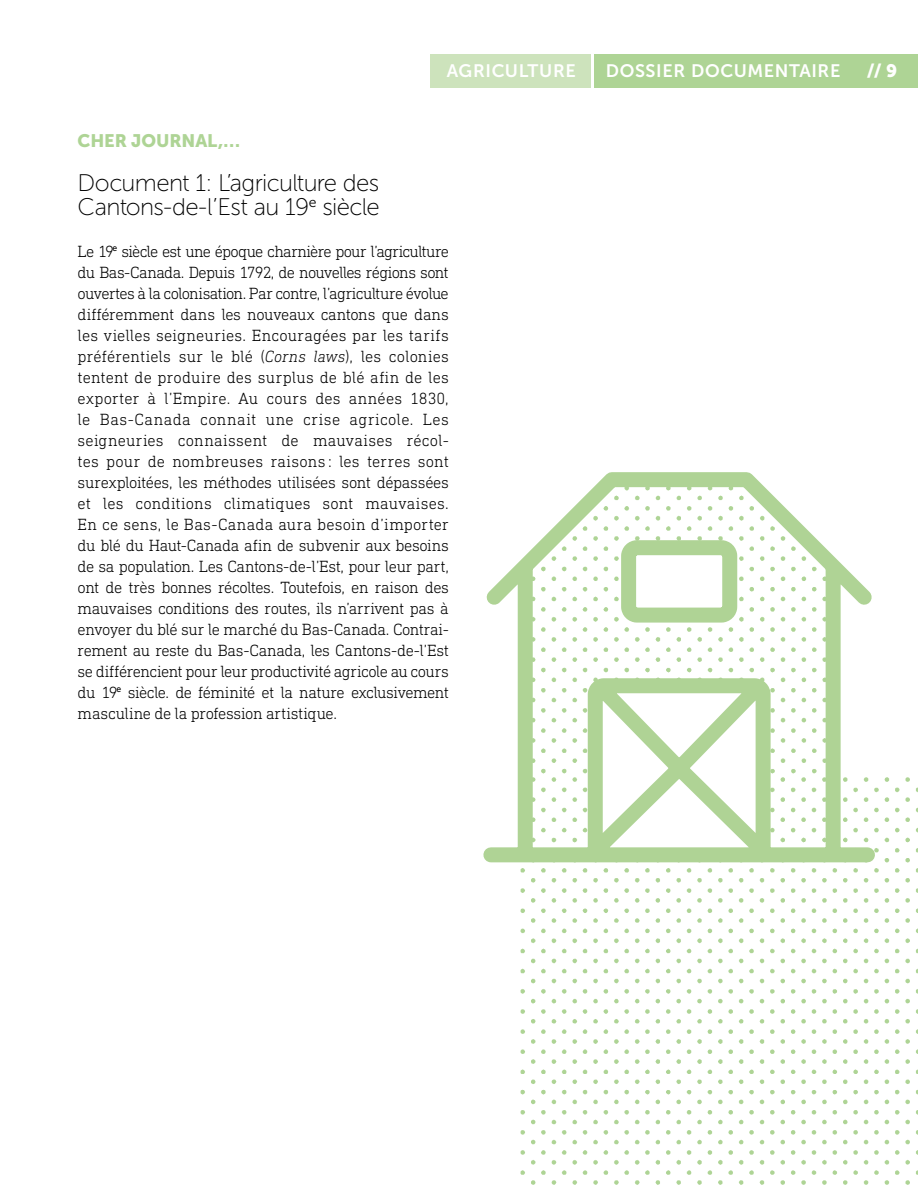
<style>
.page{position:relative;width:918px;height:1188px;background:#fff}
.page>*{position:absolute;margin:0;border:0;box-sizing:border-box;transform-origin:0 0}
.t1{font:24px/24px "Museo Sans 100";letter-spacing:-.025em;color:#000}
.t2{font:18px "Museo Sans 700";letter-spacing:.035em;color:#fff}
.t3{font:18px "Museo Sans 900";letter-spacing:-.005em;color:#aed495}
.t4{font:18px "Museo Sans 900";color:#fff}
.t5{font:300 16.5px/21px "DIN Next Slab Pro";letter-spacing:-.02em;color:#000;text-align:justify}
.s1{font-style:italic}
</style>
<div class="page">
<div style="left:594px;top:54px;width:324px;height:34px;background:#aed495"></div>
<div style="left:430px;top:54px;width:161px;height:34px;background:#cde3bc"></div>
<img style="left:520px;top:777px;width:398px;height:408px">
<svg style="left:483px;top:472px;width:402px;height:399px"></svg>
<p class="t2" style="left:447px;top:61px;width:130px">AGRICULTURE</p>
<p class="t2" style="left:606px;top:61px;width:236px">DOSSIER DOCUMENTAIRE</p>
<p class="t4" style="left:867px;top:61px;width:32px">//9</p>
<p class="t3" style="left:78px;top:131px;width:164px">CHER JOURNAL,…</p>
<h1 class="t1" style="left:78px;top:172px;width:304px">Document 1 : L’agriculture des<br>Cantons-de-l’Est au 19<sup>e</sup> siècle</h1>
<p class="t5" style="left:78px;top:240px;width:373px">Le 19<sup>e</sup> siècle est une époque charnière pour l’agriculture du Bas-Canada. Depuis 1792, de nouvelles régions sont ouvertes à la colonisation. Par contre, l’agriculture évolue différemment dans les nouveaux cantons que dans les vielles seigneuries. Encouragées par les tarifs préférentiels sur le blé (<span class="s1">Corns laws</span>), les colonies tentent de produire des surplus de blé afin de les exporter à l’Empire. Au cours des années 1830, le Bas-Canada connait une crise agricole. Les seigneuries connaissent de mauvaises récol&shy;tes pour de nombreuses raisons : les terres sont surexploitées, les méthodes utilisées sont dépassées et les conditions climatiques sont mauvaises.<br>En ce sens, le Bas-Canada aura besoin d’importer du blé du Haut-Canada afin de subvenir aux besoins de sa population. Les Cantons-de-l’Est, pour leur part, ont de très bonnes récoltes. Toutefois, en raison des mauvaises conditions des routes, ils n’arrivent pas à envoyer du blé sur le marché du Bas-Canada. Contrai&shy;rement au reste du Bas-Canada, les Cantons-de-l’Est se différencient pour leur productivité agricole au cours du 19<sup>e</sup> siècle. de féminité et la nature exclusivement masculine de la profession artistique.</p>
</div>
